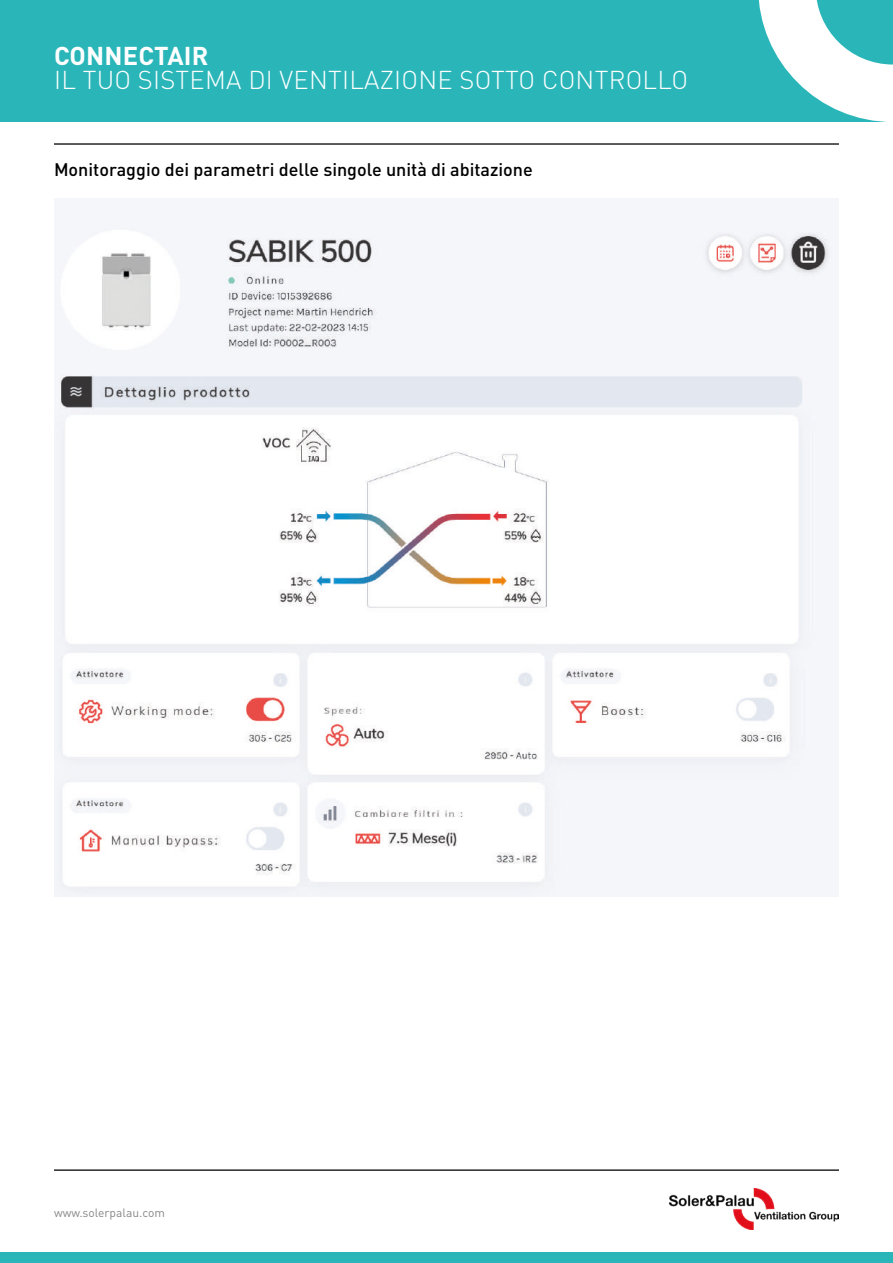
<style>
.page{position:relative;width:893px;height:1263px;background:#fff}
.page>*{position:absolute;margin:0;border:0;box-sizing:border-box;transform-origin:0 0}
.t1{font:300 25.5px "DIN Pro";letter-spacing:.01em;color:#fff}
.t2{font:700 25.5px "DIN Pro";letter-spacing:.01em;color:#fff}
.t3{font:500 18px "DIN Pro";color:#000}
.t4{font:12px "DIN Pro";color:#878787}
</style>
<div class="page">
<hr style="left:54px;top:1169px;width:785px;height:2px;background:#272726">
<img style="left:669px;top:1188px;width:170px;height:41px">
<div style="left:0;top:0;width:893px;height:122px;background:#2ab6b9"></div>
<svg style="left:759px;top:0;width:134px;height:122px"></svg>
<hr style="left:54px;top:143px;width:785px;height:2px;background:#272726">
<div style="left:0;top:1252px;width:893px;height:11px;background:#2ab6b9"></div>
<img style="left:54px;top:198px;width:785px;height:698px">
<h1 class="t2" style="left:54px;top:38px;width:156px">CONNECTAIR</h1>
<h1 class="t1" style="left:54px;top:62px;width:636px">IL TUO SISTEMA DI VENTILAZIONE SOTTO CONTROLLO</h1>
<p class="t3" style="left:54px;top:157px;width:480px">Monitoraggio dei parametri delle singole unità di abitazione</p>
<p class="t4" style="left:54px;top:1205px;width:112px">www.solerpalau.com</p>
</div>
